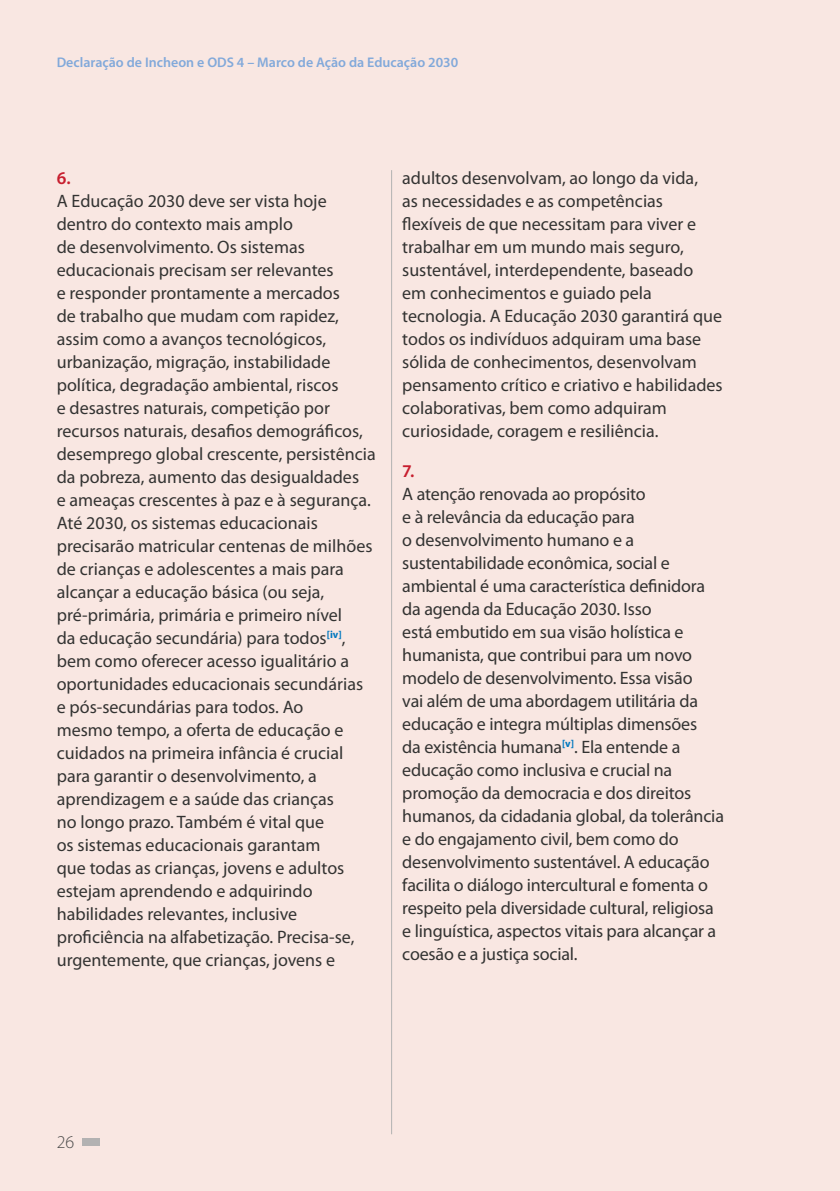
<style>
.page{position:relative;width:840px;height:1191px;background:#fff}
.page>*{position:absolute;margin:0;border:0;box-sizing:border-box;transform-origin:0 0}
.t1{font:18px/23px "Myriad Pro";color:#333332}
.t2{font:600 18px "Myriad Pro";color:#c71e2e}
.t3{font:300 18px "Myriad Pro";color:#4a4a49}
.t4{font:600 14px "Myriad Pro";color:#82a9da}
</style>
<div class="page">
<div style="left:0;top:0;width:839px;height:1191px;background:#f9e7e2"></div>
<div style="left:82px;top:1138px;width:17px;height:7px;background:#b3b2b2"></div>
<hr style="left:391px;top:170px;width:1px;height:964px;background:#b3b2b2">
<p class="t4" style="left:57px;top:54px;width:403px">Declaração de Incheon e ODS 4 – Marco de Ação da Educação 2030</p>
<p class="t2" style="left:57px;top:166px;width:16px">6.</p>
<p class="t1" style="left:57px;top:189px;width:320px">A Educação 2030 deve ser vista hoje dentro do contexto mais amplo<br>de desenvolvimento. Os sistemas educacionais precisam ser relevantes<br>e responder prontamente a mercados<br>de trabalho que mudam com rapidez, assim como a avanços tecnológicos, urbanização, migração, instabilidade política, degradação ambiental, riscos<br>e desastres naturais, competição por recursos naturais, desafios demográficos, desemprego global crescente, persistência da pobreza, aumento das desigualdades<br>e ameaças crescentes à paz e à segurança.<br>Até 2030, os sistemas educacionais precisarão matricular centenas de milhões de crianças e adolescentes a mais para alcançar a educação básica (ou seja, pré-primária, primária e primeiro nível<br>da educação secundária) para todos<sup>[iv]</sup>, bem como oferecer acesso igualitário a oportunidades educacionais secundárias e pós-secundárias para todos. Ao<br>mesmo tempo, a oferta de educação e cuidados na primeira infância é crucial para garantir o desenvolvimento, a aprendizagem e a saúde das crianças<br>no longo prazo. Também é vital que<br>os sistemas educacionais garantam<br>que todas as crianças, jovens e adultos estejam aprendendo e adquirindo habilidades relevantes, inclusive proficiência na alfabetização. Precisa-se, urgentemente, que crianças, jovens e</p>
<p class="t1" style="left:402px;top:166px;width:322px">adultos desenvolvam, ao longo da vida,<br>as necessidades e as competências flexíveis de que necessitam para viver e trabalhar em um mundo mais seguro, sustentável, interdependente, baseado<br>em conhecimentos e guiado pela tecnologia. A Educação 2030 garantirá que todos os indivíduos adquiram uma base sólida de conhecimentos, desenvolvam pensamento crítico e criativo e habilidades colaborativas, bem como adquiram curiosidade, coragem e resiliência.</p>
<p class="t2" style="left:402px;top:459px;width:14px">7.</p>
<p class="t1" style="left:402px;top:482px;width:323px">A atenção renovada ao propósito<br>e à relevância da educação para<br>o desenvolvimento humano e a sustentabilidade econômica, social e ambiental é uma característica definidora da agenda da Educação 2030. Isso<br>está embutido em sua visão holística e humanista, que contribui para um novo modelo de desenvolvimento. Essa visão<br>vai além de uma abordagem utilitária da educação e integra múltiplas dimensões<br>da existência humana<sup>[v]</sup>. Ela entende a educação como inclusiva e crucial na promoção da democracia e dos direitos humanos, da cidadania global, da tolerância e do engajamento civil, bem como do desenvolvimento sustentável. A educação facilita o diálogo intercultural e fomenta o respeito pela diversidade cultural, religiosa e linguística, aspectos vitais para alcançar a coesão e a justiça social.</p>
<p class="t3" style="left:57px;top:1131px;width:19px">26</p>
</div>
